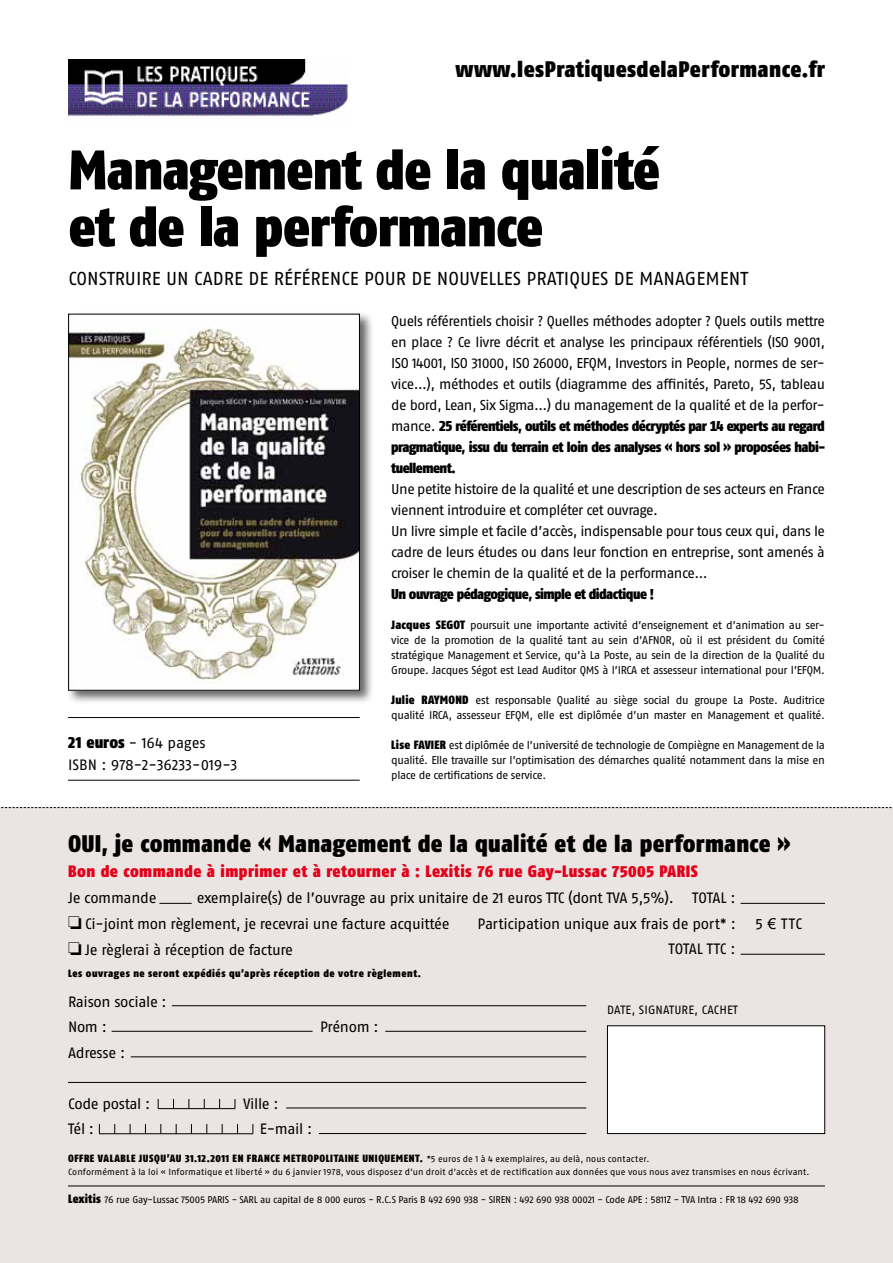
<style>
.page{position:relative;width:893px;height:1263px;background:#fff}
.page>*{position:absolute;margin:0;border:0;box-sizing:border-box;transform-origin:0 0}
.t1{font:55.5px/57px "Fago Co Black Lf";letter-spacing:-.015em;color:#000}
.t2{font:24px "Fago Co Black Lf";letter-spacing:.01em;color:#000}
.t3{font:22.5px "Fago Co Black Lf";letter-spacing:.02em;color:#000}
.t4{font:18.75px "Fago No Regular LF";color:#000}
.t5{font:16.5px "Fago Co Black Lf";letter-spacing:.025em;color:#e2001a}
.t6{font:15px/25.5px "Fago No Regular LF";letter-spacing:-.02em;color:#000}
.t7{font:14.25px/21px "Fago No Regular LF";letter-spacing:-.035em;color:#000;text-align:justify}
.t8{font:14.25px/21px "Fago Co Black Tf";letter-spacing:-.035em;color:#000;text-align:justify}
.t9{font:14.25px "Fago Co Black Lf";letter-spacing:-.035em;color:#000}
.t10{font:12px "Fago No Regular LF";color:#000}
.t11{font:11.25px/15px "Fago No Regular LF";letter-spacing:-.03em;color:#000;text-align:justify}
.t12{font:10.5px "Fago Co Black Lf";letter-spacing:.055em;color:#000}
.t13{font:9.75px "Fago No Regular LF";letter-spacing:-.025em;color:#000}
.t14{font:9px "Fago No Regular LF";letter-spacing:.01em;color:#000}
.s1{font-family:"Fago Co Black Lf";font-size:16.5px}
.s2{font-family:"Fago No Regular LF"}
.s3{font-family:"Fago Co Black Lf";font-size:12px}
.s4{font-family:"Arial"}
.s5{font-family:"Fago No Regular LF";font-size:9px}
</style>
<div class="page">
<div style="left:0;top:808px;width:893px;height:455px;background:#eae4e2"></div>
<svg style="left:0;top:807px;width:893px;height:1px"></svg>
<hr style="left:68px;top:1186px;width:757px;height:1px;background:#000">
<hr style="left:68px;top:717px;width:292px;height:1px;background:#000">
<hr style="left:68px;top:780px;width:292px;height:1px;background:#000">
<hr style="left:159px;top:903px;width:33px;height:1px;background:#000">
<hr style="left:741px;top:903px;width:84px;height:1px;background:#000">
<hr style="left:741px;top:954px;width:84px;height:1px;background:#000">
<img style="left:68px;top:60px;width:279px;height:56px">
<div style="left:66px;top:312px;width:308px;height:393px;background:#000;opacity:.6"></div>
<img style="left:70px;top:316px;width:288px;height:372px">
<div style="left:68px;top:314px;width:292px;height:376px;border:1px solid #000"></div>
<div style="left:607px;top:1026px;width:218px;height:107px;background:#fff"></div>
<div style="left:607px;top:1025px;width:218px;height:109px;border:1px solid #000"></div>
<hr style="left:172px;top:1005px;width:414px;height:1px;background:#000">
<hr style="left:112px;top:1031px;width:201px;height:1px;background:#000">
<hr style="left:385px;top:1031px;width:201px;height:1px;background:#000">
<hr style="left:131px;top:1056px;width:455px;height:1px;background:#000">
<hr style="left:286px;top:1108px;width:300px;height:1px;background:#000">
<hr style="left:319px;top:1133px;width:267px;height:1px;background:#000">
<hr style="left:158px;top:1108px;width:77px;height:1px;background:#000">
<hr style="left:99px;top:1133px;width:77px;height:1px;background:#000">
<hr style="left:176px;top:1133px;width:77px;height:1px;background:#000">
<hr style="left:68px;top:1082px;width:518px;height:1px;background:#000">
<h3 class="t3" style="left:456px;top:56px;width:371px">www.lesPratiquesdelaPerformance.fr</h3>
<h1 class="t1" style="left:68px;top:140px;width:593px">Management de la qualité et de la performance</h1>
<h3 class="t4" style="left:68px;top:268px;width:11px">constr</h3>
<h3 class="t4" style="left:125px;top:268px;width:196px">uire un cadre de référence</h3>
<h3 class="t4" style="left:364px;top:268px;width:116px">pour de nouvelles</h3>
<h3 class="t4" style="left:527px;top:268px;width:9px">prati</h3>
<h3 class="t4" style="left:569px;top:268px;width:96px">ques de manage</h3>
<h3 class="t4" style="left:705px;top:268px;width:25px">ment</h3>
<h3 class="t6" style="left:68px;top:731px;width:171px;line-height:22.5px"><span class="s1">21 euros</span> - 164 pages<br>ISBN : 978-2-36233-019-3</h3>
<p class="t7" style="left:391px;top:310px;width:435px">Quels référentiels choisir ? Quelles méthodes adopter ? Quels outils mettre en place ? Ce livre décrit et analyse les principaux référentiels (ISO 9001, ISO 14001, ISO 31000, ISO 26000, EFQM , Investors in People, normes de ser&shy;vice…), méthodes et outils (diagramme des affinités, Pareto, 5S, tableau de bord, Lean, Six Sigma…) du management de la qualité et de la perfor-</p>
<p class="t8" style="left:391px;top:415px;width:435px"><span class="s2">mance.</span> 25 référentiels, outils et méthodes décryptés par 14 experts au regard pragmatique, issu du terrain et loin des analyses « hors sol » proposées habi&shy;tuellement.</p>
<p class="t7" style="left:391px;top:478px;width:435px;text-align:left">U ne petite histoire de la qualité et une description de ses acteurs en France viennent introduire et compléter cet ouvrage.<br>U n livre simple et facile d’accès, indispensable pour tous ceux qui, dans le cadre de leurs études ou dans leur fonction en entreprise, sont amenés à croiser le chemin de la qualité et de la performance…</p>
<p class="t9" style="left:391px;top:585px;width:264px">Un ouvrage pédagogique, simple et didactique !</p>
<p class="t11" style="left:391px;top:617px;width:435px"><span class="s3">Jacques SEGOT</span> poursuit une importante activité d’enseignement et d’animation au ser&shy;vice de la promotion de la qualité tant au sein d’AFNOR, où il est président du Comité stratégique Management et Service, qu’à La Poste, au sein de la direction de la Qualité du Groupe. Jacques Ségot est Lead Auditor QMS à l’IRCA et assesseur international pour l’EFQM .</p>
<p class="t11" style="left:391px;top:692px;width:435px"><span class="s3">Julie RAYMOND</span> est responsable Qualité au siège social du groupe La Poste. Auditrice qualité IRCA, assesseur EFQM , elle est diplômée d’un master en Management et qualité.</p>
<p class="t11" style="left:391px;top:737px;width:435px"><span class="s3">Lise FAVIER</span> est diplômée de l’université de technologie de Compiègne en Management de la qualité. Elle travaille sur l’optimisation des démarches qualité notamment dans la mise en place de certifications de service.</p>
<h2 class="t2" style="left:68px;top:829px;width:724px">OUI, je commande « Management de la qualité et de la performance »</h2>
<h3 class="t5" style="left:68px;top:861px;width:631px">Bon de commande à imprimer et à retourner à : Lexitis 76 rue Gay-Lussac 75005 PARIS</h3>
<h3 class="t6" style="left:68px;top:885px;width:90px">Je commande</h3>
<h3 class="t6" style="left:197px;top:885px;width:541px;text-align:right">exemplaire(s) de l’ouvrage au prix unitaire de 21 euros TTC (dont TVA 5,5%). TOTAL :<br>Participation unique aux frais de port* :</h3>
<h3 class="t6" style="left:68px;top:911px;width:383px">□ Ci-joint mon règlement, je recevrai une facture acquittée</h3>
<h3 class="t6" style="left:68px;top:936px;width:227px">□ Je règlerai à réception de facture</h3>
<p class="t12" style="left:68px;top:967px;width:354px">Les ouvrages ne seront expédiés qu’après réception de votre règlement.</p>
<h3 class="t6" style="left:668px;top:936px;width:69px">TOTAL TTC :</h3>
<h3 class="t6" style="left:68px;top:988px;width:100px">Raison sociale :<br>Nom :</h3>
<h3 class="t6" style="left:68px;top:1039px;width:59px">Adresse :</h3>
<h3 class="t6" style="left:320px;top:1014px;width:60px">Prénom :</h3>
<h3 class="t6" style="left:68px;top:1090px;width:84px">Code postal :</h3>
<h3 class="t6" style="left:243px;top:1090px;width:37px">Ville :</h3>
<h3 class="t6" style="left:68px;top:1116px;width:28px">Tél :</h3>
<h3 class="t6" style="left:260px;top:1116px;width:54px">E-mail :</h3>
<p class="t10" style="left:607px;top:1003px;width:7px">Date</p>
<p class="t10" style="left:631px;top:1003px;width:15px">, signat</p>
<p class="t10" style="left:674px;top:1003px;width:59px">ure, cachet</p>
<h3 class="t6" style="left:755px;top:911px;width:49px">5 <span class="s4">€</span> TTC</h3>
<p class="t12" style="left:68px;top:1152px;width:583px">OFFRE VALABLE JUSQU’AU 31.12.2011 EN FRANCE METROPOLITAINE UNIQUEMENT. <span class="s5">*5 euros de 1 à 4 exemplaires, au delà, nous contacter.</span></p>
<p class="t14" style="left:68px;top:1167px;width:743px">Conformément à la loi « Informatique et liberté » du 6 janvier 1978, vous disposez d’un droit d’accès et de rectification aux données que vous nous avez transmises en nous écrivant.</p>
<p class="t13" style="left:68px;top:1194px;width:732px"><span class="s3">Lexitis</span> 76 rue Gay-Lussac 75005 PARIS - SARL au capital de 8 000 euros - R.C.S Paris B 492 690 938 - SIREN : 492 690 938 00021 - Code APE : 5811Z - TVA Intra : FR 18 492 690 938</p>
</div>
